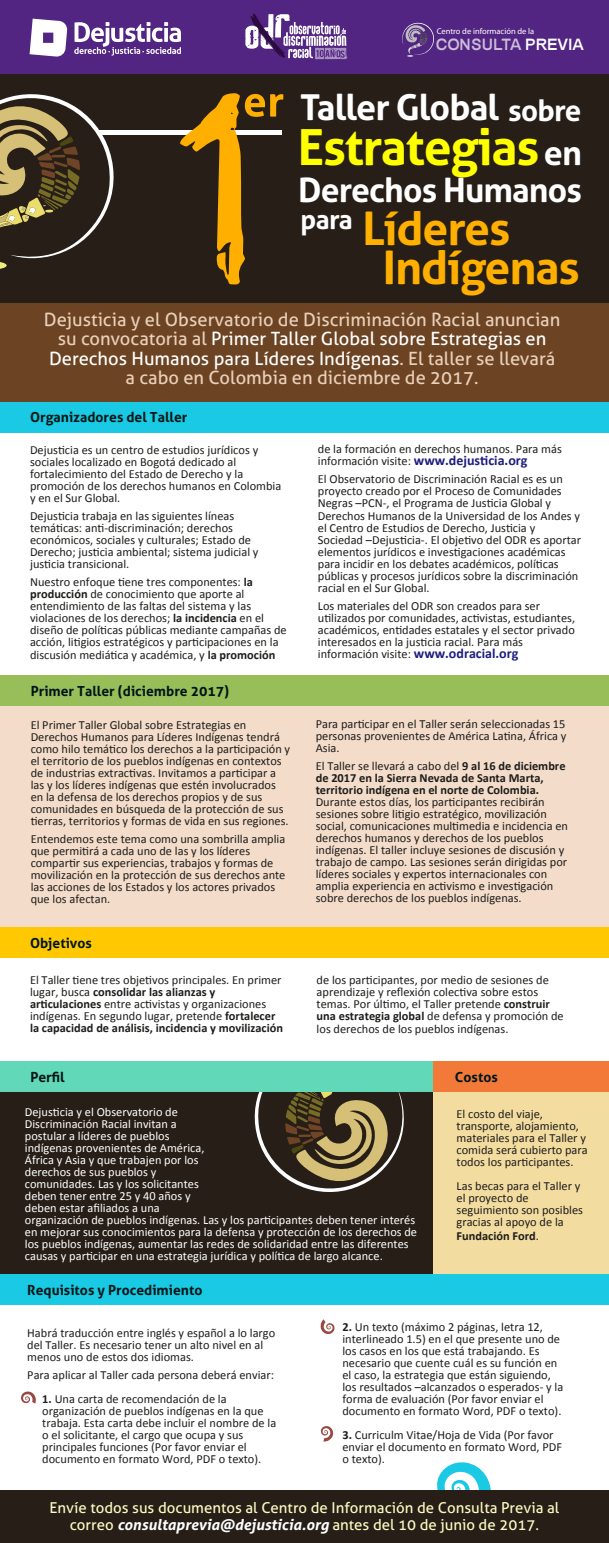
<style>
.page{position:relative;width:609px;height:1543px;background:#fff}
.page>*{position:absolute;margin:0;border:0;box-sizing:border-box;transform-origin:0 0}
.t1{font:700 49.9px "Aller";letter-spacing:-.025em;color:#ff0}
.t2{font:700 46.2px "Aller";letter-spacing:-.025em;color:#ffaf00}
.t3{font:700 35.8px "Aller";letter-spacing:-.025em;color:#fff}
.t4{font:700 33.7px "Aller";letter-spacing:-.025em;color:#fff}
.t5{font:700 26.7px "Aller";color:#fff}
.t6{font:18.3px/19.6px "Aller";color:#ead0ba;text-align:center}
.t7{font:700 15.8px "Catriel";color:rgb(255 255 255/.7)}
.t8{font:15px/17px "Aller";color:#fff9c1;text-align:center}
.t9{font:700 13.9px "Aller";color:#001616}
.t10{font:12.3px/12px "Calibri";color:#1d1d1b}
.t11{font:12.3px/12px "Calibri";color:#fff}
.t12{font:700 12.3px/12px "Calibri";color:#1d1d1b}
.t13{font:8.4px "Myriad Pro";color:#fff}
.s1{color:#fff}
.s2{font-size:29.5px}
.s3{font-size:33.9px;color:#fff}
.s4{font-weight:700}
.s5{font-weight:700;font-size:14px;color:#1d1d7f}
.s6{font-weight:400}
.s7{font-weight:700;font-style:italic;color:#fff}
</style>
<div class="page">
<div style="left:0;top:1073px;width:608px;height:202px;background:#261e17"></div>
<svg style="left:254px;top:1092px;width:150px;height:100px"></svg>
<div style="left:433px;top:1073px;width:175px;height:202px;background:#f3dca0"></div>
<div style="left:0;top:12px;width:608px;height:410px;background:#261e17"></div>
<div style="left:0;top:303px;width:609px;height:99px;background:#6d4423"></div>
<div style="left:0;top:694px;width:608px;height:249px;background:#f3dcc9"></div>
<div style="left:0;top:927px;width:608px;height:31px;background:#ffc800"></div>
<div style="left:0;top:675px;width:608px;height:30px;background:#97be59"></div>
<div style="left:0;top:1274px;width:608px;height:30px;background:#1ac9e3"></div>
<div style="left:0;top:1061px;width:433px;height:31px;background:#61d8b8"></div>
<div style="left:433px;top:1061px;width:175px;height:31px;background:#f37939"></div>
<svg style="left:21px;top:1391px;width:15px;height:12px"></svg>
<svg style="left:320px;top:1319px;width:14px;height:15px"></svg>
<svg style="left:437px;top:1462px;width:54px;height:28px"></svg>
<svg style="left:320px;top:1426px;width:13px;height:15px"></svg>
<div style="left:0;top:1490px;width:609px;height:52px;background:#261e17"></div>
<div style="left:0;top:0;width:608px;height:73px;background:#522582"></div>
<svg style="left:30px;top:19px;width:37px;height:38px"></svg>
<svg style="left:74px;top:22px;width:107px;height:34px"></svg>
<div style="left:1px;top:402px;width:608px;height:30px;background:#1ac9e3"></div>
<svg style="left:0;top:94px;width:114px;height:175px"></svg>
<div style="left:99px;top:130px;width:183px;height:5px;background:#fff"></div>
<svg style="left:180px;top:93px;width:103px;height:192px"></svg>
<svg style="left:245px;top:13px;width:103px;height:46px"></svg>
<svg style="left:402px;top:22px;width:32px;height:35px"></svg>
<p class="t13" style="left:436px;top:26px;width:99px">Centro de información de la</p>
<p class="t7" style="left:436px;top:35px;width:149px">CONSULTA <span class="s1">PREVIA</span></p>
<h3 class="t3" style="left:300px;top:85px;width:283px">Taller Global <span class="s2">sobre</span></h3>
<h1 class="t1" style="left:298px;top:116px;width:285px">Estrategias<span class="s3">en</span></h1>
<h3 class="t4" style="left:298px;top:169px;width:285px">Derechos Humanos</h3>
<h2 class="t2" style="left:362px;top:200px;width:149px">Líderes</h2>
<h3 class="t5" style="left:300px;top:203px;width:54px">para</h3>
<h2 class="t2" style="left:383px;top:239px;width:198px">Indígenas</h2>
<h3 class="t6" style="left:44px;top:309px;width:518px">Dejusticia y el Observatorio de Discriminación Racial anuncian su convocatoria al <span class="s1">Primer Taller Global sobre Estrategias en Derechos Humanos para Líderes Indígenas</span>. El taller se llevará a cabo en Colombia en diciembre de 2017.</h3>
<p class="t9" style="left:30px;top:409px;width:159px">Organizadores del Taller</p>
<p class="t10" style="left:30px;top:443px;width:253px">Dejusticia es un centro de estudios jurídicos y sociales localizado en Bogotá dedicado al fortalecimiento del Estado de Derecho y la promoción de los derechos humanos en Colombia y en el Sur Global.</p>
<p class="t10" style="left:30px;top:510px;width:230px">Dejusticia trabaja en las siguientes líneas temáticas: anti-discriminación; derechos económicos, sociales y culturales; Estado de Derecho; justicia ambiental; sistema judicial y justicia transicional.</p>
<p class="t10" style="left:30px;top:576px;width:258px">Nuestro enfoque tiene tres componentes: <span class="s4">la producción</span> de conocimiento que aporte al entendimiento de las faltas del sistema y las violaciones de los derechos; <span class="s4">la incidencia</span> en el diseño de políticas públicas mediante campañas de acción, litigios estratégicos y participaciones en la discusión mediática y académica, y <span class="s4">la promoción</span></p>
<p class="t9" style="left:31px;top:682px;width:200px">Primer Taller (diciembre 2017)</p>
<p class="t10" style="left:31px;top:718px;width:261px">El Primer Taller Global sobre Estrategias en Derechos Humanos para Líderes Indígenas tendrá como hilo temático los derechos a la participación y el territorio de los pueblos indígenas en contextos de industrias extractivas. Invitamos a participar a las y los líderes indígenas que estén involucrados en la defensa de los derechos propios y de sus comunidades en búsqueda de la protección de sus tierras, territorios y formas de vida en sus regiones.</p>
<p class="t10" style="left:31px;top:832px;width:256px">Entendemos este tema como una sombrilla amplia que permitirá a cada uno de las y los líderes compartir sus experiencias, trabajos y formas de movilización en la protección de sus derechos ante las acciones de los Estados y los actores privados que los afectan.</p>
<p class="t9" style="left:30px;top:934px;width:63px">Objetivos</p>
<p class="t10" style="left:30px;top:973px;width:254px">El Taller tiene tres objetivos principales. En primer lugar, busca <span class="s4">consolidar las alianzas y articulaciones</span> entre activistas y organizaciones indígenas. En segundo lugar, pretende <span class="s4">fortalecer la capacidad de análisis, incidencia y movilización</span></p>
<p class="t9" style="left:30px;top:1068px;width:36px">Perfil</p>
<p class="t10" style="left:318px;top:443px;width:245px">de la formación en derechos humanos. Para más información visite: <span class="s5">www.dejusticia.org</span></p>
<p class="t10" style="left:318px;top:473px;width:265px">El Observatorio de Discriminación Racial es es un proyecto creado por el Proceso de Comunidades Negras –PCN-, el Programa de Justicia Global y Derechos Humanos de la Universidad de los Andes y el Centro de Estudios de Derecho, Justicia y Sociedad –Dejusticia-. El objetivo del ODR es aportar elementos jurídicos e investigaciones académicas para incidir en los debates académicos, políticas públicas y procesos jurídicos sobre la discriminación racial en el Sur Global.</p>
<p class="t10" style="left:318px;top:599px;width:259px">Los materiales del ODR son creados para ser utilizados por comunidades, activistas, estudiantes, académicos, entidades estatales y el sector privado interesados en la justicia racial. Para más información visite: <span class="s5">www.odracial.org</span></p>
<p class="t10" style="left:315px;top:717px;width:252px;text-align:justify">Para participar en el Taller serán seleccionadas 15 personas provenientes de América Latina, África y Asia.</p>
<p class="t12" style="left:315px;top:759px;width:251px"><span class="s6">El Taller se llevará a cabo del</span> 9 al 16 de diciembre de 2017 en la Sierra Nevada de Santa Marta, territorio indígena en el norte de Colombia.</p>
<p class="t10" style="left:315px;top:795px;width:254px">Durante estos días, los participantes recibirán sesiones sobre litigio estratégico, movilización social, comunicaciones multimedia e incidencia en derechos humanos y derechos de los pueblos indígenas. El taller incluye sesiones de discusión y trabajo de campo. Las sesiones serán dirigidas por líderes sociales y expertos internacionales con amplia experiencia en activismo e investigación sobre derechos de los pueblos indígenas.</p>
<p class="t10" style="left:316px;top:973px;width:248px">de los participantes, por medio de sesiones de aprendizaje y reflexión colectiva sobre estos temas. Por último, el Taller pretende <span class="s4">construir una estrategia global</span> de defensa y promoción de los derechos de los pueblos indígenas.</p>
<p class="t9" style="left:455px;top:1068px;width:44px">Costos</p>
<p class="t11" style="left:25px;top:1104px;width:393px">Dejusticia y el Observatorio de<br>Discriminación Racial invitan a<br>postular a líderes de pueblos<br>indígenas provenientes de América,<br>África y Asia y que trabajen por los<br>derechos de sus pueblos y<br>comunidades. Las y los solicitantes<br>deben tener entre 25 y 40 años y<br>deben estar afiliados a una<br>organización de pueblos indígenas. Las y los participantes deben tener interés en mejorar sus conocimientos para la defensa y protección de los derechos de los pueblos indígenas, aumentar las redes de solidaridad entre las diferentes causas y participar en una estrategia jurídica y política de largo alcance.</p>
<p class="t9" style="left:27px;top:1281px;width:177px">Requisitos y Procedimiento</p>
<p class="t10" style="left:27px;top:1326px;width:249px">Habrá traducción entre inglés y español a lo largo del Taller. Es necesario tener un alto nivel en al menos uno de estos dos idiomas.</p>
<p class="t10" style="left:27px;top:1368px;width:248px">Para aplicar al Taller cada persona deberá enviar:</p>
<p class="t10" style="left:42px;top:1392px;width:235px"><span class="s4">1.</span> Una carta de recomendación de la organización de pueblos indígenas en la que trabaja. Esta carta debe incluir el nombre de la o el solicitante, el cargo que ocupa y sus principales funciones (Por favor enviar el documento en formato Word, PDF o texto).</p>
<p class="t8" style="left:49px;top:1499px;width:511px">Envíe todos sus documentos al Centro de Información de Consulta Previa al correo <span class="s7">consultaprevia@dejusticia.org</span> antes del 10 de junio de 2017.</p>
<p class="t10" style="left:456px;top:1107px;width:133px">El costo del viaje, transporte, alojamiento, materiales para el Taller y comida será cubierto para todos los participantes.</p>
<p class="t10" style="left:456px;top:1179px;width:128px">Las becas para el Taller y el proyecto de seguimiento son posibles gracias al apoyo de la</p>
<p class="t12" style="left:456px;top:1229px;width:84px">Fundación Ford<span class="s6">.</span></p>
<p class="t10" style="left:342px;top:1319px;width:222px"><span class="s4">2.</span> Un texto (máximo 2 páginas, letra 12, interlineado 1.5) en el que presente uno de los casos en los que está trabajando. Es necesario que cuente cuál es su función en el caso, la estrategia que están siguiendo, los resultados –alcanzados o esperados- y la forma de evaluación (Por favor enviar el documento en formato Word, PDF o texto).</p>
<p class="t10" style="left:342px;top:1427px;width:221px"><span class="s4">3.</span> Curriculm Vitae/Hoja de Vida (Por favor enviar el documento en formato Word, PDF o texto).</p>
</div>
